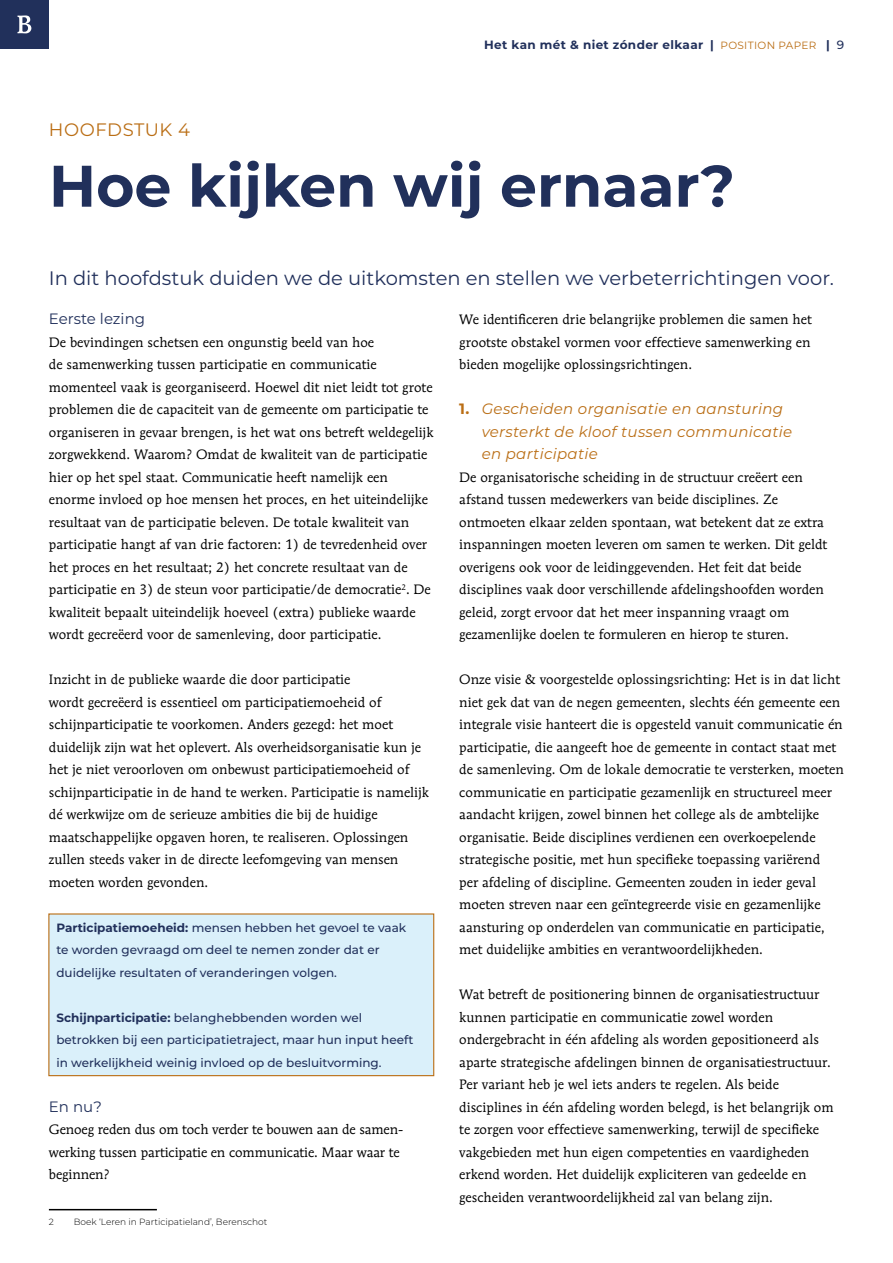
<style>
.page{position:relative;width:893px;height:1263px;background:#fff}
.page>*{position:absolute;margin:0;border:0;box-sizing:border-box;transform-origin:0 0}
.Heading{font:700 58.5px "Montserrat";color:#21305b}
.Inleiding{font:19.5px "Montserrat";color:#21305b}
.Hoofdstuknummer_label{font:18px "Montserrat";letter-spacing:.03em;color:#ba6e15}
.Kop_4_met{font:italic 15px/22.5px "Montserrat";letter-spacing:.02em;color:#ba6e15}
.Kop_3_met{font:15px "Montserrat";color:#21305b}
.Brood_wit_na{font:13.5px/22.5px "Mendoza Roman Std";color:#000}
.Kadertekst_enkel{font:500 12px/22.5px "Montserrat";color:#21305b}
.t1{font:700 12px "Montserrat";letter-spacing:.03em;color:#21305b}
.Voettekst{font:300 9px "Montserrat";color:#000}
.s1{font-weight:400;font-size:10.5px;color:#ba6e15}
.s2{font-weight:500}
.s3{font-weight:700}
.s4{font-weight:700;font-style:normal}
</style>
<div class="page">
<div style="left:0;top:0;width:49px;height:49px;background:#21305b"></div>
<svg style="left:17px;top:15px;width:14px;height:18px"></svg>
<div style="left:48px;top:913px;width:386px;height:163px;background:#daf0fa;border:1px solid #ba6e15"></div>
<hr style="left:49px;top:1209px;width:108px;height:1px;background:#000">
<p class="t1" style="left:484px;top:36px;width:361px">Het kan mét &amp; niet zónder elkaar | <span class="s1">POSITION PAPER</span> | <span class="s2">9</span></p>
<h2 class="Hoofdstuknummer_label" style="left:49px;top:118px;width:143px">HOOFDSTUK 4</h2>
<h1 class="Heading" style="left:49px;top:144px;width:688px">Hoe kijken wij ernaar?</h1>
<p class="Inleiding" style="left:49px;top:264px;width:787px">In dit hoofdstuk duiden we de uitkomsten en stellen we verbeterrichtingen voor.</p>
<h3 class="Kop_3_met" style="left:49px;top:308px;width:98px">Eerste lezing</h3>
<p class="Brood_wit_na" style="left:49px;top:330px;width:386px">De bevindingen schetsen een ongunstig beeld van hoe<br>de samenwerking tussen participatie en communicatie momenteel vaak is georganiseerd. Hoewel dit niet leidt tot grote problemen die de capaciteit van de gemeente om participatie te organiseren in gevaar brengen, is het wat ons betreft weldegelijk zorgwekkend. Waarom? Omdat de kwaliteit van de participatie hier op het spel staat. Communicatie heeft namelijk een enorme invloed op hoe mensen het proces, en het uiteindelijke resultaat van de participatie beleven. De totale kwaliteit van participatie hangt af van drie factoren: 1) de tevredenheid over het proces en het resultaat; 2) het concrete resultaat van de participatie en 3) de steun voor participatie/de democratie<sup>2</sup>. De kwaliteit bepaalt uiteindelijk hoeveel (extra) publieke waarde wordt gecreëerd voor de samenleving, door participatie.</p>
<p class="Brood_wit_na" style="left:49px;top:668px;width:382px">Inzicht in de publieke waarde die door participatie<br>wordt gecreëerd is essentieel om participatiemoeheid of schijnparticipatie te voorkomen. Anders gezegd: het moet duidelijk zijn wat het oplevert. Als overheidsorganisatie kun je het je niet veroorloven om onbewust participatiemoeheid of schijnparticipatie in de hand te werken. Participatie is namelijk dé werkwijze om de serieuze ambities die bij de huidige maatschappelijke opgaven horen, te realiseren. Oplossingen zullen steeds vaker in de directe leefomgeving van mensen moeten worden gevonden.</p>
<p class="Kadertekst_enkel" style="left:56px;top:916px;width:351px"><span class="s3">Participatiemoeheid:</span> mensen hebben het gevoel te vaak te worden gevraagd om deel te nemen zonder dat er duidelijke resultaten of veranderingen volgen.</p>
<p class="Kadertekst_enkel" style="left:56px;top:1006px;width:358px"><span class="s3">Schijnparticipatie:</span> belanghebbenden worden wel betrokken bij een participatietraject, maar hun input heeft in werkelijkheid weinig invloed op de besluitvorming.</p>
<h3 class="Kop_3_met" style="left:49px;top:1096px;width:55px">En nu?</h3>
<p class="Brood_wit_na" style="left:49px;top:1118px;width:355px">Genoeg reden dus om toch verder te bouwen aan de samen&shy;werking tussen participatie en communicatie. Maar waar te beginnen?</p>
<p class="Voettekst" style="left:49px;top:1215px;width:7px">2</p>
<p class="Voettekst" style="left:74px;top:1215px;width:195px">Boek ‘Leren in Participatieland’, Berenschot</p>
<p class="Brood_wit_na" style="left:459px;top:308px;width:354px;text-align:justify">We identificeren drie belangrijke problemen die samen het grootste obstakel vormen voor effectieve samenwerking en bieden mogelijke oplossingsrichtingen.</p>
<h4 class="Kop_4_met" style="left:482px;top:397px;width:312px;text-indent:-22px"><span class="s4">1.</span> Gescheiden organisatie en aansturing versterkt de kloof tussen communicatie en participatie</h4>
<p class="Brood_wit_na" style="left:459px;top:465px;width:370px">De organisatorische scheiding in de structuur creëert een afstand tussen medewerkers van beide disciplines. Ze ontmoeten elkaar zelden spontaan, wat betekent dat ze extra inspanningen moeten leveren om samen te werken. Dit geldt overigens ook voor de leidinggevenden. Het feit dat beide disciplines vaak door verschillende afdelingshoofden worden geleid, zorgt ervoor dat het meer inspanning vraagt om gezamenlijke doelen te formuleren en hierop te sturen.</p>
<p class="Brood_wit_na" style="left:459px;top:668px;width:386px">Onze visie &amp; voorgestelde oplossingsrichting: Het is in dat licht niet gek dat van de negen gemeenten, slechts één gemeente een integrale visie hanteert die is opgesteld vanuit communicatie én participatie, die aangeeft hoe de gemeente in contact staat met de samenleving. Om de lokale democratie te versterken, moeten communicatie en participatie gezamenlijk en structureel meer aandacht krijgen, zowel binnen het college als de ambtelijke organisatie. Beide disciplines verdienen een overkoepelende strategische positie, met hun specifieke toepassing variërend<br>per afdeling of discipline. Gemeenten zouden in ieder geval moeten streven naar een geïntegreerde visie en gezamenlijke aansturing op onderdelen van communicatie en participatie, met duidelijke ambities en verantwoordelijkheden.</p>
<p class="Brood_wit_na" style="left:459px;top:983px;width:376px">Wat betreft de positionering binnen de organisatiestructuur kunnen participatie en communicatie zowel worden ondergebracht in één afdeling als worden gepositioneerd als aparte strategische afdelingen binnen de organisatiestructuur.<br>Per variant heb je wel iets anders te regelen. Als beide disciplines in één afdeling worden belegd, is het belangrijk om te zorgen voor effectieve samenwerking, terwijl de specifieke vakgebieden met hun eigen competenties en vaardigheden erkend worden. Het duidelijk expliciteren van gedeelde en gescheiden verantwoordelijkheid zal van belang zijn.</p>
</div>
